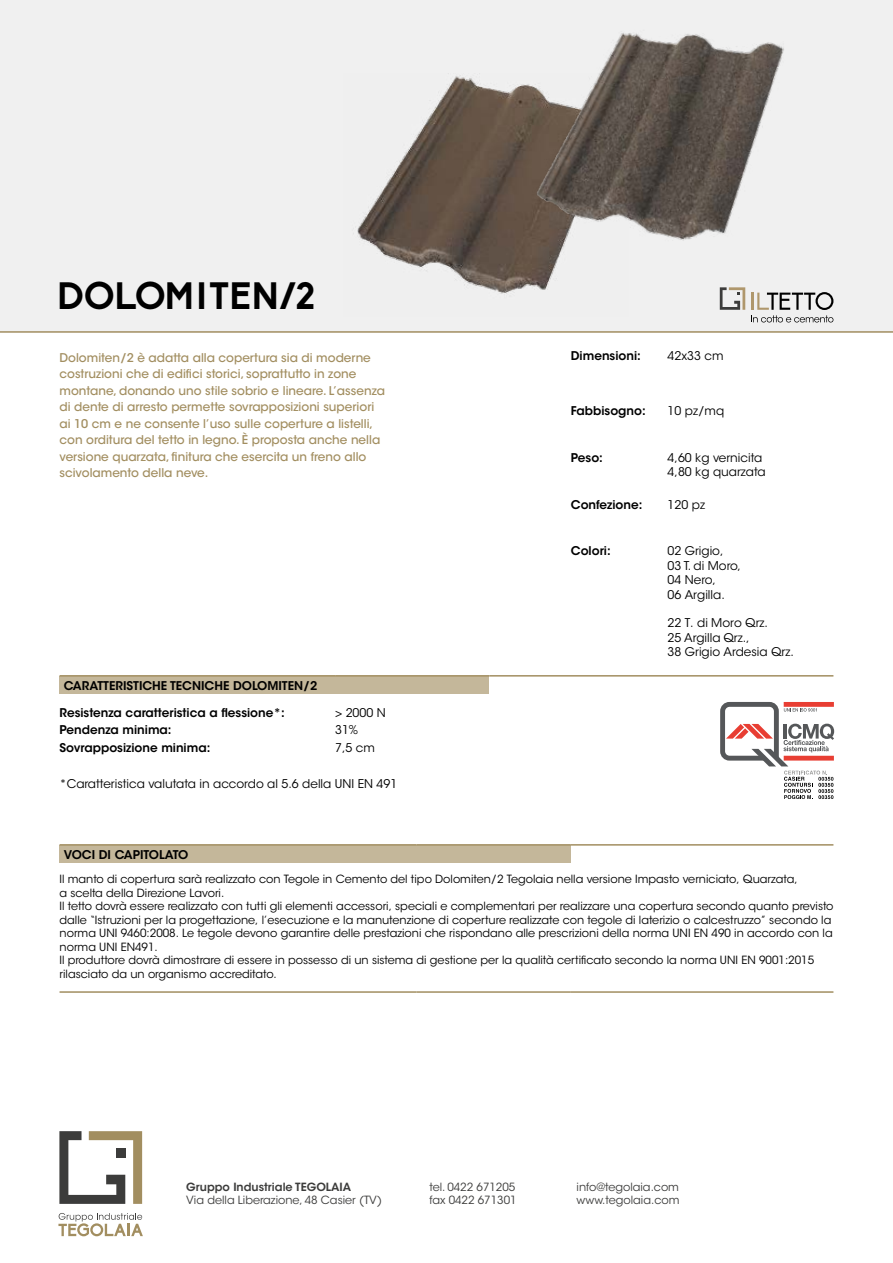
<style>
.page{position:relative;width:893px;height:1263px;background:#fff}
.page>*{position:absolute;margin:0;border:0;box-sizing:border-box;transform-origin:0 0}
.t1{font:700 37.5px "Biko";letter-spacing:.005em;color:#000}
.t2{font:500 12px/16.5px "ITC Avant Garde Std";color:#a28e60}
.t3{font:12px/14.4px "ITC Avant Garde Std";color:#000}
.t4{font:600 12px "ITC Avant Garde Std";color:#000}
.t5{font:11.25px/13.5px "ITC Avant Garde Std";color:#000}
.t6{font:11.25px/13.5px "ITC Avant Garde Std";color:#3c3c3b}
.t7{font:600 11.25px "ITC Avant Garde Std";color:#3c3c3b}
</style>
<div class="page">
<svg style="left:58px;top:1213px;width:85px;height:23px"></svg>
<svg style="left:59px;top:1131px;width:83px;height:73px"></svg>
<div style="left:0;top:0;width:893px;height:332px;background:#f0f0f0"></div>
<hr style="left:0;top:331px;width:893px;height:2px;background:#a28e60">
<svg style="left:751px;top:292px;width:82px;height:30px"></svg>
<svg style="left:720px;top:287px;width:25px;height:23px"></svg>
<img style="left:353px;top:75px;width:198px;height:219px">
<div style="left:60px;top:676px;width:429px;height:18px;background:#c4b79a"></div>
<hr style="left:60px;top:675px;width:275px;height:1px;background:#a28e60">
<hr style="left:335px;top:675px;width:154px;height:1px;background:#a28e60">
<hr style="left:489px;top:675px;width:344px;height:1px;background:#a28e60">
<div style="left:60px;top:845px;width:511px;height:18px;background:#c4b79a"></div>
<hr style="left:60px;top:844px;width:357px;height:2px;background:#a28e60">
<hr style="left:417px;top:844px;width:154px;height:2px;background:#a28e60">
<hr style="left:571px;top:844px;width:262px;height:2px;background:#a28e60">
<hr style="left:60px;top:991px;width:357px;height:2px;background:#a28e60">
<hr style="left:417px;top:991px;width:154px;height:2px;background:#a28e60">
<hr style="left:571px;top:991px;width:262px;height:2px;background:#a28e60">
<svg style="left:720px;top:702px;width:114px;height:97px"></svg>
<img style="left:509px;top:33px;width:275px;height:246px">
<h1 class="t1" style="left:57px;top:274px;width:259px">DOLOMITEN/2</h1>
<p class="t2" style="left:60px;top:349px;width:327px">Dolomiten/2 è adatta alla copertura sia di moderne costruzioni che di edifici storici, soprattutto in zone montane, donando uno stile sobrio e lineare. L’assenza di dente di arresto permette sovrapposizioni superiori ai 10 cm e ne consente l’uso sulle coperture a listelli, con orditura del tetto in legno. È proposta anche nella versione quarzata, finitura che esercita un freno allo scivolamento della neve.</p>
<p class="t4" style="left:64px;top:678px;width:255px">CARATTERISTICHE TECNICHE DOLOMITEN/2</p>
<p class="t4" style="left:60px;top:705px;width:227px">Resistenza caratteristica a flessione*:</p>
<p class="t3" style="left:335px;top:705px;width:52px">&gt; 2000 N</p>
<p class="t4" style="left:60px;top:722px;width:114px">Pendenza minima:</p>
<p class="t3" style="left:335px;top:723px;width:25px">31%</p>
<p class="t4" style="left:60px;top:740px;width:152px">Sovrapposizione minima:</p>
<p class="t3" style="left:335px;top:741px;width:41px">7,5 cm</p>
<p class="t3" style="left:60px;top:777px;width:339px">*Caratteristica valutata in accordo al 5.6 della UNI EN 491</p>
<p class="t4" style="left:571px;top:348px;width:71px">Dimensioni:</p>
<p class="t3" style="left:668px;top:348px;width:57px">42x33 cm</p>
<p class="t4" style="left:571px;top:403px;width:76px">Fabbisogno:</p>
<p class="t3" style="left:668px;top:404px;width:58px">10 pz/mq</p>
<p class="t4" style="left:571px;top:450px;width:34px">Peso:</p>
<p class="t3" style="left:668px;top:450px;width:100px">4,60 kg vernicita<br>4,80 kg quarzata</p>
<p class="t4" style="left:571px;top:497px;width:73px">Confezione:</p>
<p class="t3" style="left:668px;top:497px;width:39px">120 pz</p>
<p class="t4" style="left:571px;top:543px;width:41px">Colori:</p>
<p class="t3" style="left:668px;top:544px;width:75px">02 Grigio,<br>03 T. di Moro,<br>04 Nero,<br>06 Argilla.</p>
<p class="t3" style="left:668px;top:630px;width:128px">25 Argilla Qrz.,<br>38 Grigio Ardesia Qrz.</p>
<p class="t3" style="left:668px;top:616px;width:102px">22 T. di Moro Qrz.</p>
<p class="t4" style="left:64px;top:847px;width:126px">VOCI DI CAPITOLATO</p>
<p class="t5" style="left:60px;top:872px;width:776px">Il manto di copertura sarà realizzato con Tegole in Cemento del tipo Dolomiten/2 Tegolaia nella versione Impasto verniciato, Quarzata,<br>a scelta della Direzione Lavori.<br>Il tetto dovrà essere realizzato con tutti gli elementi accessori, speciali e complementari per realizzare una copertura secondo quanto previsto dalle “Istruzioni per la progettazione, l’esecuzione e la manutenzione di coperture realizzate con tegole di laterizio o calcestruzzo” secondo la norma UNI 9460:2008. Le tegole devono garantire delle prestazioni che rispondano alle prescrizioni della norma UNI EN 490 in accordo con la norma UNI EN491.<br>Il produttore dovrà dimostrare di essere in possesso di un sistema di gestione per la qualità certificato secondo la norma UNI EN 9001:2015 rilasciato da un organismo accreditato.</p>
<p class="t7" style="left:186px;top:1179px;width:166px">Gruppo Industriale TEGOLAIA</p>
<p class="t6" style="left:186px;top:1193px;width:197px">Via della Liberazione, 48 Casier (TV)</p>
<p class="t6" style="left:429px;top:1180px;width:89px">tel. 0422 671205 fax 0422 671301</p>
<p class="t6" style="left:577px;top:1180px;width:104px">info@tegolaia.com www.tegolaia.com</p>
</div>
